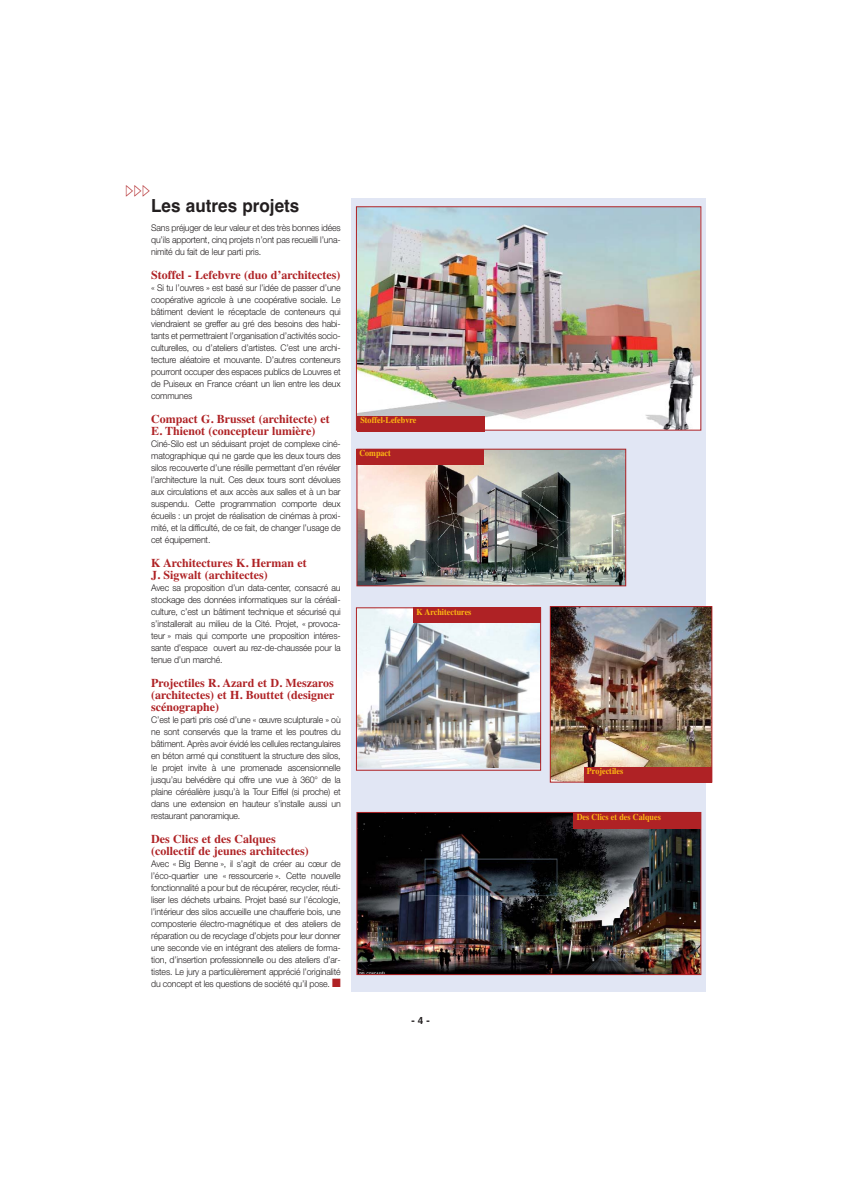
<style>
.page{position:relative;width:842px;height:1191px;background:#fff}
.page>*{position:absolute;margin:0;border:0;box-sizing:border-box;transform-origin:0 0}
.t1{font:700 18px "Helvetica";color:#231f20;scale:.95 1}
.t2{font:15px "European Pi Three";color:#af2225;scale:.67 1}
.t3{font:700 12px/12px "Times";color:#af2225}
.t4{font:700 10px "Helvetica";color:#231f20}
.t5{font:300 9.2px/12px "Helvetica Neue";letter-spacing:-.015em;color:#231f20;text-align:justify;scale:.95 1}
.t6{font:700 9px "Times";color:#fdb813;scale:.9 1}
.s1{color:#af2225}
</style>
<div class="page">
<div style="left:351px;top:198px;width:355px;height:794px;background:#e1e6f4"></div>
<img style="left:359px;top:814px;width:340px;height:159px">
<div style="left:357px;top:812px;width:344px;height:163px;border:1px solid #af2225"></div>
<img style="left:359px;top:451px;width:265px;height:133px">
<div style="left:357px;top:449px;width:269px;height:137px;border:1px solid #af2225"></div>
<img style="left:358px;top:610px;width:181px;height:158px">
<div style="left:356px;top:608px;width:185px;height:162px;border:1px solid #af2225"></div>
<img style="left:358px;top:209px;width:341px;height:219px">
<img style="left:552px;top:608px;width:158px;height:172px">
<div style="left:550px;top:606px;width:162px;height:176px;border:1px solid #af2225"></div>
<div style="left:574px;top:813px;width:127px;height:15px;background:#af2225"></div>
<div style="left:584px;top:767px;width:128px;height:16px;background:#af2225"></div>
<div style="left:357px;top:416px;width:128px;height:15px;background:#af2225"></div>
<div style="left:413px;top:608px;width:128px;height:15px;background:#af2225"></div>
<div style="left:356px;top:449px;width:128px;height:16px;background:#af2225"></div>
<h2 class="t2" style="left:125px;top:181px;width:39px">---</h2>
<h1 class="t1" style="left:151px;top:199px;width:157px">Les autres projets</h1>
<p class="t5" style="left:151px;top:223px;width:201px">Sans préjuger de leur valeur et des très bonnes idées qu’ils apportent, cinq projets n’ont pas recueilli l’una&shy;nimité du fait de leur parti pris.</p>
<h3 class="t3" style="left:151px;top:270px;width:191px">Stoffel - Lefebvre (duo d’architectes)</h3>
<p class="t5" style="left:151px;top:283px;width:201px">« Si tu l’ouvres » est basé sur l’idée de passer d’une coopérative agricole à une coopérative sociale. Le bâtiment devient le réceptacle de conteneurs qui viendraient se greffer au gré des besoins des habi&shy;tants et permettraient l’organisation d’activités socio&shy;culturelles, ou d’ateliers d’artistes. C’est une archi&shy;tecture aléatoire et mouvante. D’autres conteneurs pourront occuper des espaces publics de Louvres et de Puiseux en France créant un lien entre les deux communes</p>
<h3 class="t3" style="left:151px;top:414px;width:180px">Compact G. Brusset (architecte) et<br>E. Thienot (concepteur lumière)</h3>
<p class="t5" style="left:151px;top:439px;width:201px">Ciné-Silo est un séduisant projet de complexe ciné&shy;matographique qui ne garde que les deux tours des silos recouverte d’une résille permettant d’en révéler l’architecture la nuit. Ces deux tours sont dévolues aux circulations et aux accès aux salles et à un bar suspendu. Cette programmation comporte deux écueils : un projet de réalisation de cinémas à proxi&shy;mité, et la difficulté, de ce fait, de changer l’usage de cet équipement.</p>
<h3 class="t3" style="left:151px;top:558px;width:157px">K Architectures K. Herman et<br>J. Sigwalt (architectes)</h3>
<p class="t5" style="left:151px;top:583px;width:201px">Avec sa proposition d’un data-center, consacré au stockage des données informatiques sur la céréali&shy;culture, c’est un bâtiment technique et sécurisé qui s’installerait au milieu de la Cité. Projet, « provoca&shy;teur » mais qui comporte une proposition intéres&shy;sante d’espace ouvert au rez-de-chaussée pour la tenue d’un marché.</p>
<h3 class="t3" style="left:151px;top:678px;width:185px;text-align:justify">Projectiles R. Azard et D. Meszaros (architectes) et H. Bouttet (designer scénographe)</h3>
<p class="t5" style="left:151px;top:715px;width:201px">C’est le parti pris osé d’une « œuvre sculpturale » où ne sont conservés que la trame et les poutres du bâtiment. Après avoir évidé les cellules rectangulaires en béton armé qui constituent la structure des silos, le projet invite à une promenade ascensionnelle jusqu’au belvédère qui offre une vue à 360° de la plaine céréalière jusqu’à la Tour Eiffel (si proche) et dans une extension en hauteur s’installe aussi un restaurant panoramique.</p>
<h3 class="t3" style="left:151px;top:834px;width:159px">Des Clics et des Calques (collectif de jeunes architectes)</h3>
<p class="t5" style="left:151px;top:859px;width:201px">Avec « Big Benne », il s’agit de créer au cœur de l’éco-quartier une « ressourcerie ». Cette nouvelle fonctionnalité a pour but de récupérer, recycler, réuti&shy;liser les déchets urbains. Projet basé sur l’écologie, l’intérieur des silos accueille une chaufferie bois, une composterie électro-magnétique et des ateliers de réparation ou de recyclage d’objets pour leur donner une seconde vie en intégrant des ateliers de forma&shy;tion, d’insertion professionnelle ou des ateliers d’ar&shy;tistes. Le jury a particulièrement apprécié l’originalité du concept et les questions de société qu’il pose. <span class="s1">■</span></p>
<p class="t6" style="left:360px;top:417px;width:64px">Stoffel-Lefebvre</p>
<p class="t6" style="left:359px;top:450px;width:36px">Compact</p>
<p class="t6" style="left:416px;top:609px;width:63px">K Architectures</p>
<p class="t4" style="left:411px;top:1017px;width:20px">- 4 -</p>
<p class="t6" style="left:587px;top:768px;width:42px">Projectiles</p>
<p class="t6" style="left:577px;top:814px;width:95px">Des Clics et des Calques</p>
</div>
